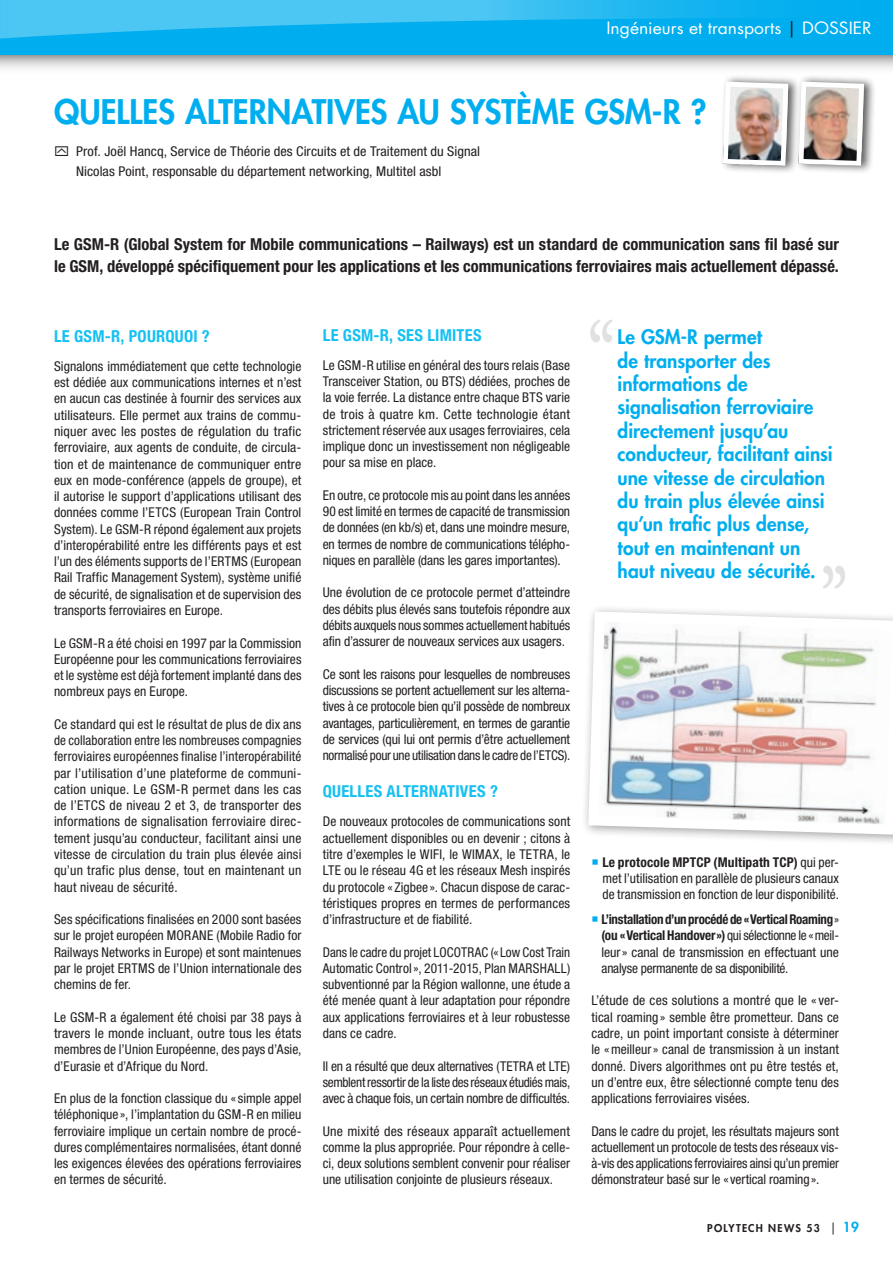
<style>
.page{position:relative;width:893px;height:1263px;background:#fff}
.page>*{position:absolute;margin:0;border:0;box-sizing:border-box;transform-origin:0 0}
.t1{font:800 33px "Futura Std";color:#00aeef}
.t2{font:800 19.5px/23.4px "Futura Std";color:#00aeef}
.t3{font:700 condensed 16.5px/22.5px "Helvetica Neue LT Std";letter-spacing:.005em;color:#231f20}
.t4{font:700 condensed 16.5px "Helvetica Neue LT Std";letter-spacing:.02em;color:#15c0f2}
.t5{font:16.5px "Futura Std";color:#fff;scale:1.06 1}
.t6{font:condensed 13.5px/16.2px "Helvetica Neue LT Std";color:#231f20;text-align:justify}
.t7{font:condensed 13.5px/16.2px "Helvetica Neue LT Std";color:#231f20;text-align:justify;scale:.96 1}
.t8{font:condensed 13.5px/19.5px "Helvetica Neue LT Std";color:#231f20;scale:1.06 1}
.t9{font:800 10.5px "Futura Std";letter-spacing:.12em;color:#231f20}
.s1{color:#231f20}
.s2{color:#00aeef}
.s3{font-weight:700}
.s4{font-weight:400;font-size:12px}
.s5{font-size:13.5px;color:#00aeef}
</style>
<div class="page">
<svg style="left:0;top:54px;width:893px;height:15px"></svg>
<div style="left:0;top:0;width:893px;height:54px;background:#00aeef"></div>
<svg style="left:0;top:0;width:750px;height:39px"></svg>
<svg style="left:590px;top:320px;width:22px;height:22px"></svg>
<svg style="left:823px;top:566px;width:22px;height:22px"></svg>
<div style="left:719px;top:74px;width:81px;height:100px;background:#231f20;opacity:.75"></div>
<div style="left:795px;top:74px;width:81px;height:100px;background:#231f20;opacity:.75"></div>
<img style="left:720px;top:79px;width:146px;height:89px">
<svg style="left:585px;top:608px;width:308px;height:232px"></svg>
<p class="t5" style="left:606px;top:18px;width:252px">Ingénieurs et transports <span class="s1">|</span> DOSSIER</p>
<h1 class="t1" style="left:54px;top:91px;width:30px">Quelles</h1>
<h1 class="t1" style="left:185px;top:91px;width:26px">altern</h1>
<h1 class="t1" style="left:291px;top:91px;width:176px">atives au syst</h1>
<h1 class="t1" style="left:516px;top:91px;width:192px">ème GSM-R ?</h1>
<p class="t8" style="left:76px;top:142px;width:383px">Prof. Joël Hancq, Service de Théorie des Circuits et de Traitement du Signal<br>Nicolas Point, responsable du département networking, Multitel asbl</p>
<p class="t3" style="left:54px;top:232px;width:786px">Le GSM-R (Global System for Mobile communications – Railways) est un standard de communication sans fil basé sur le GSM, développé spécifiquement pour les applications et les communications ferroviaires mais actuellement dépassé.</p>
<p class="t4" style="left:54px;top:326px;width:157px">Le GSM-R, pourquoi ?</p>
<p class="t6" style="left:54px;top:358px;width:249px">Signalons immédiatement que cette technologie est dédiée aux communications internes et n’est en aucun cas destinée à fournir des services aux utilisateurs. Elle permet aux trains de commu&shy;niquer avec les postes de régulation du trafic ferroviaire, aux agents de conduite, de circula&shy;tion et de maintenance de communiquer entre eux en mode-conférence (appels de groupe), et il autorise le support d’applications utilisant des données comme l’ETCS (European Train Control System). Le GSM-R répond également aux projets d’interopérabilité entre les différents pays et est l’un des éléments supports de l’ERTMS (European Rail Traffic Management System), système unifié de sécurité, de signalisation et de supervision des transports ferroviaires en Europe.</p>
<p class="t6" style="left:54px;top:634px;width:249px">Le GSM-R a été choisi en 1997 par la Commission Européenne pour les communications ferroviaires et le système est déjà fortement implanté dans des nombreux pays en Europe.</p>
<p class="t6" style="left:54px;top:716px;width:249px">Ce standard qui est le résultat de plus de dix ans de collaboration entre les nombreuses compagnies ferroviaires européennes finalise l’interopérabilité par l’utilisation d’une plateforme de communi&shy;cation unique. Le GSM-R permet dans les cas de l’ETCS de niveau 2 et 3, de transporter des informations de signalisation ferroviaire direc&shy;tement jusqu’au conducteur, facilitant ainsi une vitesse de circulation du train plus élevée ainsi qu’un trafic plus dense, tout en maintenant un haut niveau de sécurité.</p>
<p class="t6" style="left:54px;top:911px;width:249px">Ses spécifications finalisées en 2000 sont basées sur le projet européen MORANE (Mobile Radio for Railways Networks in Europe) et sont maintenues par le projet ERTMS de l’Union internationale des chemins de fer.</p>
<p class="t6" style="left:54px;top:1009px;width:249px">Le GSM-R a également été choisi par 38 pays à travers le monde incluant, outre tous les états membres de l’Union Européenne, des pays d’Asie, d’Eurasie et d’Afrique du Nord.</p>
<p class="t6" style="left:54px;top:1090px;width:249px">En plus de la fonction classique du « simple appel téléphonique », l’implantation du GSM-R en milieu ferroviaire implique un certain nombre de procé&shy;dures complémentaires normalisées, étant donné les exigences élevées des opérations ferroviaires en termes de sécurité.</p>
<p class="t4" style="left:323px;top:325px;width:160px">Le GSM-R, ses limites</p>
<p class="t6" style="left:323px;top:357px;width:249px">Le GSM-R utilise en général des tours relais (Base Transceiver Station, ou BTS) dédiées, proches de la voie ferrée. La distance entre chaque BTS varie de trois à quatre km. Cette technologie étant strictement réservée aux usages ferroviaires, cela implique donc un investissement non négligeable pour sa mise en place.</p>
<p class="t6" style="left:323px;top:487px;width:249px">En outre, ce protocole mis au point dans les années 90 est limité en termes de capacité de transmission de données (en kb/s) et, dans une moindre mesure, en termes de nombre de communications télépho&shy;niques en parallèle (dans les gares importantes).</p>
<p class="t6" style="left:323px;top:584px;width:249px">Une évolution de ce protocole permet d’atteindre des débits plus élevés sans toutefois répondre aux débits auxquels nous sommes actuellement habitués afin d’assurer de nouveaux services aux usagers.</p>
<p class="t6" style="left:323px;top:666px;width:249px">Ce sont les raisons pour lesquelles de nombreuses discussions se portent actuellement sur les alterna&shy;tives à ce protocole bien qu’il possède de nombreux avantages, particulièrement, en termes de garantie de services (qui lui ont permis d’être actuellement normalisé pour une utilisation dans le cadre de l’ETCS).</p>
<p class="t4" style="left:323px;top:781px;width:177px">Quell es altern atives ?</p>
<p class="t6" style="left:323px;top:813px;width:249px">De nouveaux protocoles de communications sont actuellement disponibles ou en devenir ; citons à titre d’exemples le WIFI, le WIMAX, le TETRA, le LTE ou le réseau 4G et les réseaux Mesh inspirés du protocole « Zigbee ». Chacun dispose de carac&shy;téristiques propres en termes de performances d’infrastructure et de fiabilité.</p>
<p class="t6" style="left:323px;top:944px;width:249px">Dans le cadre du projet LOCOTRAC («Low Cost Train Automatic Control», 2011-2015, Plan MARSHALL) subventionné par la Région wallonne, une étude a été menée quant à leur adaptation pour répondre aux applications ferroviaires et à leur robustesse dans ce cadre.</p>
<p class="t6" style="left:323px;top:1057px;width:249px">Il en a résulté que deux alternatives (TETRA et LTE) semblent ressortir de la liste des réseaux étudiés mais, avec à chaque fois, un certain nombre de difficultés.</p>
<p class="t6" style="left:323px;top:1122px;width:249px">Une mixité des réseaux apparaît actuellement comme la plus appropriée. Pour répondre à celle&shy;ci, deux solutions semblent convenir pour réaliser une utilisation conjointe de plusieurs réseaux.</p>
<p class="t2" style="left:618px;top:325px;width:217px">Le GSM-R permet<br>de transporter des informations de signalisation ferroviaire directement jusqu’au conducteur, facilitant ainsi une vitesse de circulation du train plus élevée ainsi qu’un trafic plus dense, tout en maintenant un haut niveau de sécurité.</p>
<p class="t6" style="left:602px;top:854px;width:238px;text-indent:-11px"><span class="s2">○</span> <span class="s3">Le protocole MPT CP (Multipath TCP)</span> qui per&shy;met l’utilisation en parallèle de plusieurs canaux de transmission en fonction de leur disponibilité.</p>
<p class="t7" style="left:602px;top:911px;width:249px;text-indent:-10px"><span class="s2">○</span> <span class="s3">L’installation d’un procédé de « Vertical Roaming</span>» <span class="s3">(ou « Vertical Handover»)</span> qui sélectionne le «meil&shy;leur» canal de transmission en effectuant une analyse permanente de sa disponibilité.</p>
<p class="t6" style="left:591px;top:992px;width:249px">L’étude de ces solutions a montré que le « ver&shy;tical roaming » semble être prometteur. Dans ce cadre, un point important consiste à déterminer le «meilleur» canal de transmission à un instant donné. Divers algorithmes ont pu être testés et, un d’entre eux, être sélectionné compte tenu des applications ferroviaires visées.</p>
<p class="t6" style="left:591px;top:1122px;width:249px">Dans le cadre du projet, les résultats majeurs sont actuellement un protocole de tests des réseaux vis&shy;à-vis des applications ferroviaires ainsi qu’un premier démonstrateur basé sur le « vertical roaming».</p>
<p class="t9" style="left:707px;top:1221px;width:153px">POLYTECH NEWS 53 <span class="s4">|</span> <span class="s5">19</span></p>
</div>
